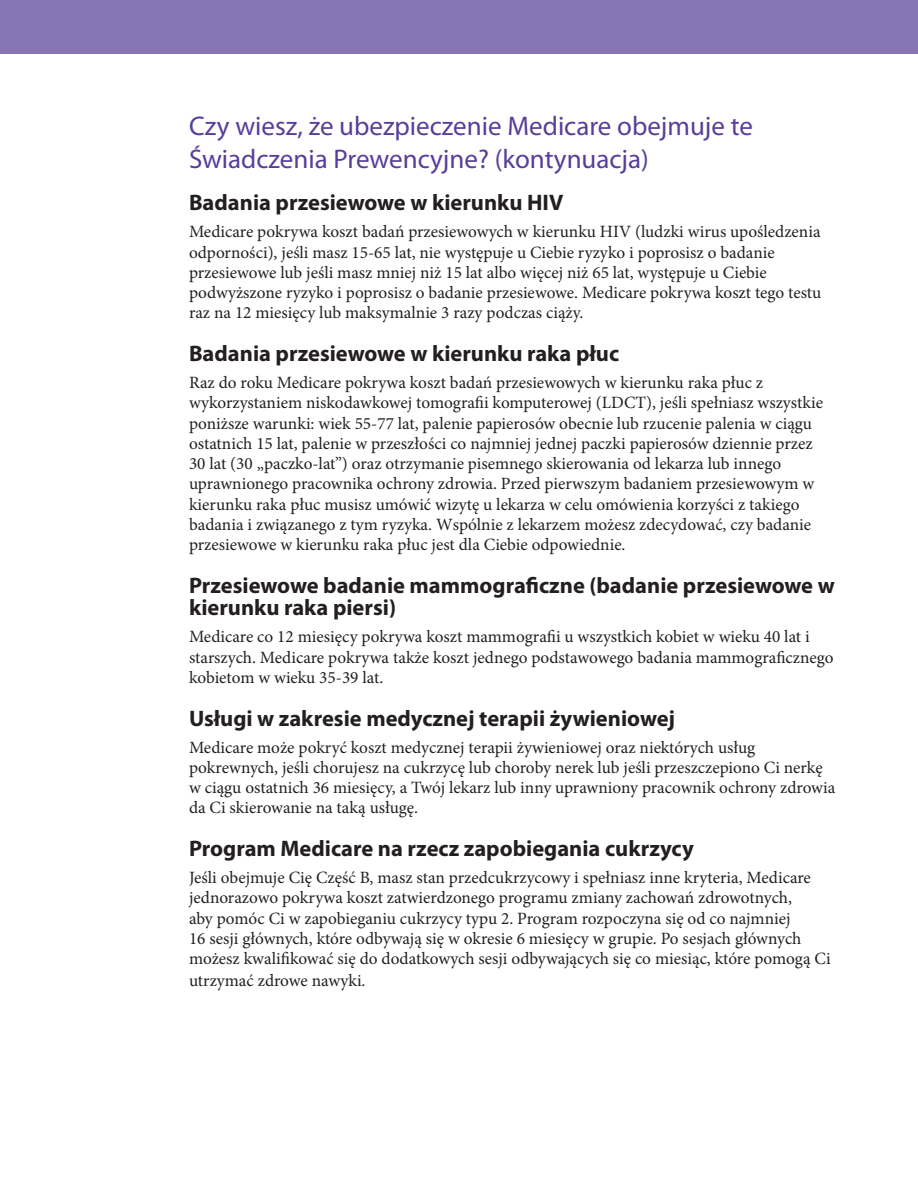
<style>
.page{position:relative;width:918px;height:1188px;background:#fff}
.page>*{position:absolute;margin:0;border:0;box-sizing:border-box;transform-origin:0 0}
.PS_Heading_2_cont{font:27px/32.4px "Myriad Pro";color:#593e99}
.PS_Heading_2{font:700 22.5px/22.5px "Myriad Pro";color:#231f20}
.PS_text{font:17.25px/20.2px "Minion Pro";color:#231f20}
</style>
<div class="page">
<div style="left:0;top:0;width:918px;height:54px;background:#8674b5"></div>
<h2 class="PS_Heading_2_cont" style="left:189px;top:110px;width:566px">Czy wiesz, że ubezpieczenie Medicare obejmuje te<br>Świadczenia Prewencyjne? (kontynuacja)</h2>
<h2 class="PS_Heading_2" style="left:189px;top:191px;width:376px">Badania przesiewowe w kierunku HIV</h2>
<p class="PS_text" style="left:189px;top:222px;width:634px">Medicare pokrywa koszt badań przesiewowych w kierunku HIV (ludzki wirus upośledzenia odporności), jeśli masz 15-65 lat, nie występuje u Ciebie ryzyko i poprosisz o badanie przesiewowe lub jeśli masz mniej niż 15 lat albo więcej niż 65 lat, występuje u Ciebie podwyższone ryzyko i poprosisz o badanie przesiewowe. Medicare pokrywa koszt tego testu raz na 12 miesięcy lub maksymalnie 3 razy podczas ciąży.</p>
<h2 class="PS_Heading_2" style="left:189px;top:342px;width:432px">Badania przesiewowe w kierunku raka płuc</h2>
<p class="PS_text" style="left:189px;top:373px;width:636px">Raz do roku Medicare pokrywa koszt badań przesiewowych w kierunku raka płuc z wykorzystaniem niskodawkowej tomografii komputerowej (LDCT), jeśli spełniasz wszystkie poniższe warunki: wiek 55-77 lat, palenie papierosów obecnie lub rzucenie palenia w ciągu ostatnich 15 lat, palenie w przeszłości co najmniej jednej paczki papierosów dziennie przez 30 lat (30 „paczko-lat”) oraz otrzymanie pisemnego skierowania od lekarza lub innego uprawnionego pracownika ochrony zdrowia. Przed pierwszym badaniem przesiewowym w kierunku raka płuc musisz umówić wizytę u lekarza w celu omówienia korzyści z takiego badania i związanego z tym ryzyka. Wspólnie z lekarzem możesz zdecydować, czy badanie przesiewowe w kierunku raka płuc jest dla Ciebie odpowiednie.</p>
<h2 class="PS_Heading_2" style="left:189px;top:573px;width:647px">Przesiewowe badanie mammograficzne (badanie przesiewowe w kierunku raka piersi)</h2>
<p class="PS_text" style="left:189px;top:627px;width:646px">Medicare co 12 miesięcy pokrywa koszt mammografii u wszystkich kobiet w wieku 40 lat i starszych. Medicare pokrywa także koszt jednego podstawowego badania mammograficznego kobietom w wieku 35-39 lat.</p>
<h2 class="PS_Heading_2" style="left:189px;top:706px;width:488px">Usługi w zakresie medycznej terapii żywieniowej</h2>
<p class="PS_text" style="left:189px;top:737px;width:648px">Medicare może pokryć koszt medycznej terapii żywieniowej oraz niektórych usług pokrewnych, jeśli chorujesz na cukrzycę lub choroby nerek lub jeśli przeszczepiono Ci nerkę w ciągu ostatnich 36 miesięcy, a Twój lekarz lub inny uprawniony pracownik ochrony zdrowia da Ci skierowanie na taką usługę.</p>
<h2 class="PS_Heading_2" style="left:189px;top:837px;width:506px">Program Medicare na rzecz zapobiegania cukrzycy</h2>
<p class="PS_text" style="left:189px;top:868px;width:643px">Jeśli obejmuje Cię Część B, masz stan przedcukrzycowy i spełniasz inne kryteria, Medicare jednorazowo pokrywa koszt zatwierdzonego programu zmiany zachowań zdrowotnych,<br>aby pomóc Ci w zapobieganiu cukrzycy typu 2. Program rozpoczyna się od co najmniej<br>16 sesji głównych, które odbywają się w okresie 6 miesięcy w grupie. Po sesjach głównych możesz kwalifikować się do dodatkowych sesji odbywających się co miesiąc, które pomogą Ci utrzymać zdrowe nawyki.</p>
</div>
